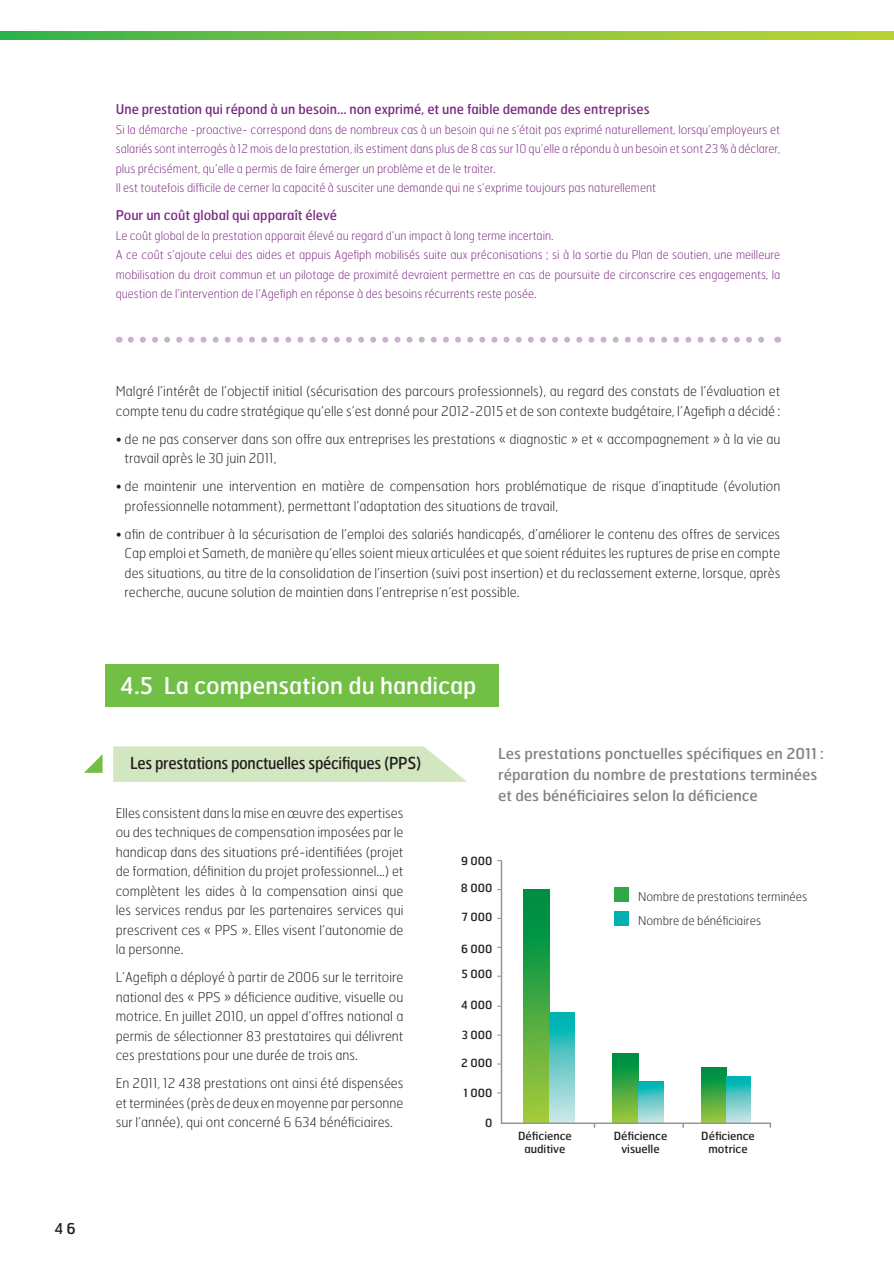
<style>
.page{position:relative;width:894px;height:1264px;background:#fff}
.page>*{position:absolute;margin:0;border:0;box-sizing:border-box;transform-origin:0 0}
.t1{font:23.25px "Hermes";color:#fff}
.t2{font:16.5px "Hermes";letter-spacing:-.02em;color:#231f20;scale:.9 1}
.t3{font:15px/21px "Hermes";color:#808285}
.t4{font:15px "Hermes";color:#231f20}
.t5{font:100 13.5px/19.5px "Hermes";color:#231f20;text-align:justify}
.t6{font:13.5px "Hermes";color:#7b2a83;scale:.96 1}
.t7{font:100 12px/19.5px "Hermes";color:#7b2a83;scale:.96 1}
.t8{font:100 12px/24.2px "Hermes";color:#231f20}
.t9{font:11.25px/13.2px "Hermes";color:#231f20;text-align:center}
</style>
<div class="page">
<div style="left:105px;top:665px;width:393px;height:42px;background:#71bf44"></div>
<svg style="left:0;top:32px;width:893px;height:8px;background:#7ec33f"></svg>
<div style="left:614px;top:887px;width:15px;height:14px;background:#30a749"></div>
<div style="left:614px;top:911px;width:15px;height:14px;background:#00b1b0"></div>
<div style="left:523px;top:889px;width:26px;height:234px;background:linear-gradient(to bottom,#008946,#a4ca3b)"></div>
<div style="left:612px;top:1053px;width:26px;height:70px;background:linear-gradient(to bottom,#008946,#9fc83c)"></div>
<div style="left:701px;top:1068px;width:25px;height:55px;background:linear-gradient(to bottom,#008a46,#a0c83c)"></div>
<svg style="left:549px;top:1012px;width:26px;height:110px;background:#65cbca"></svg>
<svg style="left:638px;top:1081px;width:25px;height:41px"></svg>
<svg style="left:726px;top:1077px;width:24px;height:45px"></svg>
<hr style="left:505px;top:1122px;width:266px;height:2px;background:#939598">
<hr style="left:500px;top:860px;width:2px;height:264px;background:#939598">
<svg style="left:131px;top:337px;width:634px;height:6px"></svg>
<svg style="left:113px;top:746px;width:354px;height:36px;background:#d5e8c4"></svg>
<svg style="left:84px;top:755px;width:18px;height:18px"></svg>
<p class="t4" style="left:55px;top:1223px;width:23px">46</p>
<p class="t6" style="left:116px;top:104px;width:557px">Une prestation qui répond à un besoin… non exprimé, et une faible demande des entreprises</p>
<p class="t7" style="left:116px;top:121px;width:693px">Si la démarche -proactive- correspond dans de nombreux cas à un besoin qui ne s’était pas exprimé naturellement, lorsqu’employeurs et salariés sont interrogés à 12 mois de la prestation, ils estiment dans plus de 8 cas sur 10 qu’elle a répondu à un besoin et sont 23 % à déclarer, plus précisément, qu’elle a permis de faire émerger un problème et de le traiter.<br>Il est toutefois difficile de cerner la capacité à susciter une demande qui ne s’exprime toujours pas naturellement</p>
<p class="t6" style="left:116px;top:210px;width:232px">Pour un coût global qui apparaît élevé</p>
<p class="t7" style="left:116px;top:227px;width:693px">Le coût global de la prestation apparait élevé au regard d’un impact à long terme incertain.<br>A ce coût s’ajoute celui des aides et appuis Agefiph mobilisés suite aux préconisations ; si à la sortie du Plan de soutien, une meilleure mobilisation du droit commun et un pilotage de proximité devraient permettre en cas de poursuite de circonscrire ces engagements, la question de l’intervention de l’Agefiph en réponse à des besoins récurrents reste posée.</p>
<p class="t5" style="left:116px;top:383px;width:666px">Malgré l’intérêt de l’objectif initial (sécurisation des parcours professionnels), au regard des constats de l’évaluation et compte tenu du cadre stratégique qu’elle s’est donné pour 2012-2015 et de son contexte budgétaire, l’Agefiph a décidé :</p>
<p class="t5" style="left:125px;top:430px;width:657px;text-indent:-9px">• de ne pas conserver dans son offre aux entreprises les prestations « diagnostic » et « accompagnement » à la vie au travail après le 30 juin 2011,</p>
<p class="t5" style="left:125px;top:478px;width:657px;text-indent:-9px">• de maintenir une intervention en matière de compensation hors problématique de risque d’inaptitude (évolution professionnelle notamment), permettant l’adaptation des situations de travail,</p>
<p class="t5" style="left:125px;top:525px;width:657px;text-indent:-9px">• afin de contribuer à la sécurisation de l’emploi des salariés handicapés, d’améliorer le contenu des offres de services Cap emploi et Sameth, de manière qu’elles soient mieux articulées et que soient réduites les ruptures de prise en compte des situations, au titre de la consolidation de l’insertion (suivi post insertion) et du reclassement externe, lorsque, après recherche, aucune solution de maintien dans l’entreprise n’est possible.</p>
<h1 class="t1" style="left:120px;top:676px;width:358px">4.5 La compensation du handicap</h1>
<p class="t2" style="left:130px;top:756px;width:325px">Les prestations ponctuelles spécifiques (PPS)</p>
<p class="t3" style="left:498px;top:744px;width:327px">Les prestations ponctuelles spécifiques en 2011 : réparation du nombre de prestations terminées et des bénéficiaires selon la déficience</p>
<p class="t5" style="left:116px;top:804px;width:289px">Elles consistent dans la mise en œuvre des expertises ou des techniques de compensation imposées par le handicap dans des situations pré-identifiées (projet de formation, définition du projet professionnel…) et complètent les aides à la compensation ainsi que les services rendus par les partenaires services qui prescrivent ces « PPS ». Elles visent l’autonomie de la personne.</p>
<p class="t5" style="left:116px;top:968px;width:289px">L’Agefiph a déployé à partir de 2006 sur le territoire national des « PPS » déficience auditive, visuelle ou motrice. En juillet 2010, un appel d’offres national a permis de sélectionner 83 prestataires qui délivrent ces prestations pour une durée de trois ans.</p>
<p class="t5" style="left:116px;top:1074px;width:289px">En 2011, 12 438 prestations ont ainsi été dispensées et terminées (près de deux en moyenne par personne sur l’année), qui ont concerné 6 634 bénéficiaires.</p>
<p class="t9" style="left:461px;top:855px;width:33px">9 000</p>
<p class="t9" style="left:461px;top:882px;width:33px">8 000</p>
<p class="t9" style="left:461px;top:912px;width:32px">7 000</p>
<p class="t9" style="left:461px;top:944px;width:33px">6 000</p>
<p class="t9" style="left:461px;top:968px;width:32px">5 000</p>
<p class="t9" style="left:461px;top:999px;width:33px">4 000</p>
<p class="t9" style="left:461px;top:1029px;width:32px">3 000</p>
<p class="t9" style="left:461px;top:1057px;width:33px">2 000</p>
<p class="t9" style="left:463px;top:1087px;width:30px">1 000</p>
<p class="t9" style="left:485px;top:1117px;width:9px">0</p>
<p class="t8" style="left:638px;top:885px;width:170px">Nombre de prestations terminées<br>Nombre de bénéficiaires</p>
<p class="t9" style="left:518px;top:1130px;width:55px">Déficience auditive</p>
<p class="t9" style="left:613px;top:1130px;width:55px">Déficience visuelle</p>
<p class="t9" style="left:701px;top:1130px;width:55px">Déficience motrice</p>
</div>
